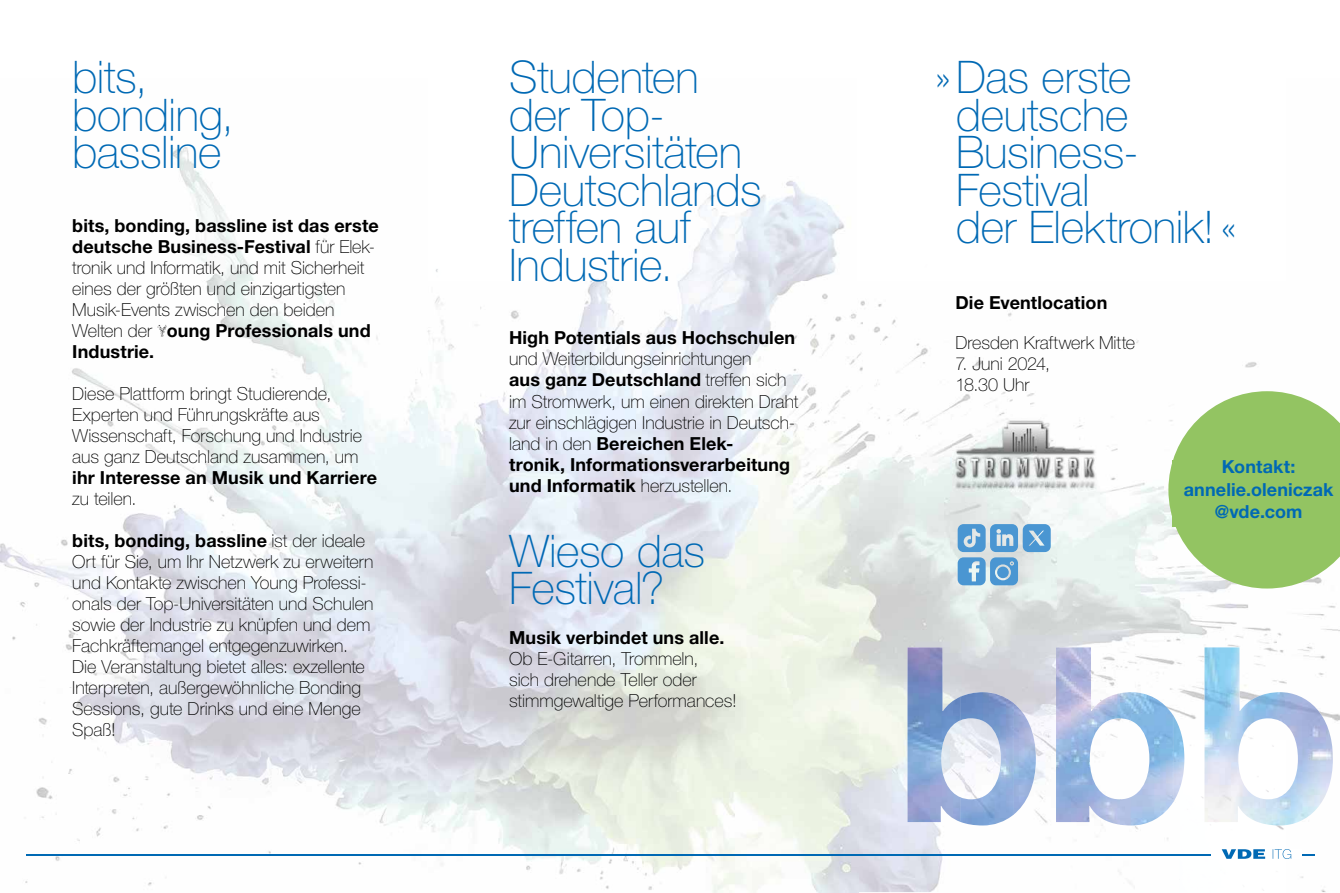
<style>
.page{position:relative;width:1340px;height:893px;background:#fff}
.page>*{position:absolute;margin:0;border:0;box-sizing:border-box;transform-origin:0 0}
.t1{font:100 45px/37.5px "Helvetica Neue LT Pro";letter-spacing:-.01em;color:#0069b4}
.t2{font:100 18px/21px "Helvetica Neue LT Pro";color:#000}
.t3{font:700 18px "Helvetica Neue LT Pro";letter-spacing:.005em;color:#000}
.t4{font:700 18px/22.5px "Helvetica Neue LT Pro";letter-spacing:.005em;color:#0069b4;text-align:center}
.s1{font-weight:700}
.s2{font-family:"Nebulae Three";font-weight:400}
</style>
<div class="page">
<img style="left:172px;top:147px;width:672px;height:135px">
<img style="left:1286px;top:605px;width:53px;height:287px">
<img style="left:0;top:282px;width:857px;height:610px">
<img style="left:857px;top:301px;width:294px;height:133px">
<img style="left:1179px;top:362px;width:107px;height:529px">
<img style="left:857px;top:434px;width:107px;height:458px">
<img style="left:1072px;top:448px;width:107px;height:436px">
<img style="left:964px;top:492px;width:108px;height:364px">
<hr style="left:26px;top:854px;width:1288px;height:1px;background:#0069b4">
<div style="left:1211px;top:849px;width:90px;height:10px;background:#fff"></div>
<svg style="left:1221px;top:849px;width:70px;height:10px"></svg>
<img style="left:952px;top:418px;width:144px;height:74px">
<svg style="left:957px;top:524px;width:93px;height:61px;background:#8ebbdb"></svg>
<svg style="left:1168px;top:391px;width:171px;height:197px"></svg>
<div style="left:1172px;top:460px;width:167px;height:67px;background:#93c462"></div>
<img style="left:907px;top:647px;width:53px;height:175px">
<img style="left:1013px;top:647px;width:107px;height:178px">
<img style="left:1173px;top:647px;width:107px;height:178px">
<img style="left:960px;top:692px;width:53px;height:133px">
<img style="left:1119px;top:692px;width:54px;height:133px">
<img style="left:1279px;top:692px;width:53px;height:133px">
<h1 class="t1" style="left:72px;top:58px;width:163px">bits, bonding, bassline</h1>
<p class="t2" style="left:72px;top:215px;width:308px"><span class="s1">bits, bonding, bassline ist das erste deutsche Business-Festival</span> für Elek&shy;tronik und Informatik, und mit Sicherheit eines der größten und einzigartigsten Musik-Events zwischen den beiden Welten der <span class="s2">Y</span><span class="s1">oung Professionals und Industrie.</span></p>
<p class="t2" style="left:72px;top:383px;width:291px">Diese Plattform bringt Studierende, Experten und Führungskräfte aus Wissenschaft, Forschung und Industrie aus ganz Deutschland zusammen, um</p>
<p class="t3" style="left:72px;top:466px;width:306px">ihr Interesse an Musik und Karriere</p>
<p class="t2" style="left:72px;top:488px;width:66px">zu teilen.</p>
<p class="t2" style="left:72px;top:530px;width:302px"><span class="s1">bits, bonding, bassline</span> ist der ideale Ort für Sie, um Ihr Netzwerk zu erweitern und Kontakte zwischen Young Professi&shy;onals der Top-Universitäten und Schulen sowie der Industrie zu knüpfen und dem Fachkräftemangel entgegenzuwirken.<br>Die Veranstaltung bietet alles: exzellente Interpreten, außergewöhnliche Bonding Sessions, gute Drinks und eine Menge Spaß!</p>
<h1 class="t1" style="left:509px;top:58px;width:254px">Studenten der Top-<br>Universitäten<br>Deutschlands treffen auf<br>Industrie.</h1>
<p class="t3" style="left:509px;top:327px;width:288px">High Potentials aus Hochschulen</p>
<p class="t2" style="left:509px;top:348px;width:291px">und Weiterbildungseinrichtungen<br><span class="s1">aus ganz Deutschland</span> treffen sich im Stromwerk, um einen direkten Draht zur einschlägigen Industrie in Deutsch&shy;land in den <span class="s1">Bereichen Elek-<br>tronik, Informationsverarbeitung und Informatik</span> herzustellen.</p>
<h1 class="t1" style="left:509px;top:531px;width:197px">Wieso das<br>Festival?</h1>
<p class="t3" style="left:509px;top:626px;width:217px">Musik verbindet uns alle.</p>
<p class="t2" style="left:509px;top:648px;width:229px">Ob E-Gitarren, Trommeln,<br>sich drehende Teller oder stimmgewaltige Performances!</p>
<h1 class="t1" style="left:956px;top:58px;width:283px;text-indent:-22px">»Das erste deutsche<br>Business-<br>Festival<br>der Elektronik! «</h1>
<p class="t3" style="left:955px;top:292px;width:153px">Die Eventlocation</p>
<p class="t2" style="left:955px;top:332px;width:181px">Dresden Kraftwerk Mitte</p>
<p class="t2" style="left:955px;top:353px;width:96px">7. Juni 2024,<br>18.30 Uhr</p>
<p class="t4" style="left:1183px;top:455px;width:151px">Kontakt: annelie.oleniczak @vde.com</p>
</div>
